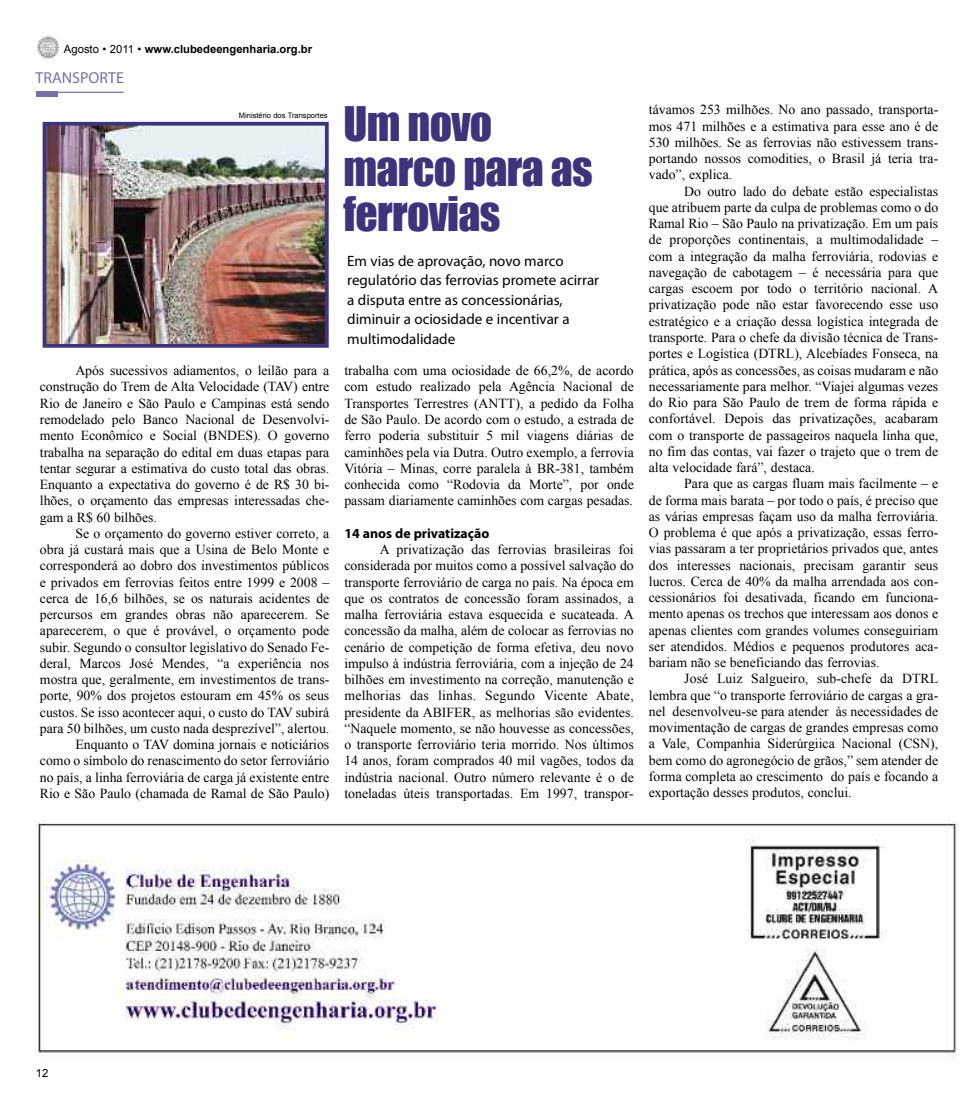
<style>
.page{position:relative;width:975px;height:1099px;background:#fff}
.page>*{position:absolute;margin:0;border:0;box-sizing:border-box;transform-origin:0 0}
.t1{font:43.75px/45px "Impact";letter-spacing:-.015em;color:#3d347b}
.t2{font:15.88px "Myriad Pro";color:#7770a3}
.t3{font:15px/19.5px "Myriad Pro";color:#000}
.t4{font:13.75px/16.2px "Times New Roman";color:#000;text-align:justify}
.t5{font:700 13.75px "Myriad Pro";color:#000}
.t6{font:700 11.25px "Arial";color:#000}
.t7{font:11.25px "Arial";color:#000}
.t8{font:7.5px "Arial";color:#000}
.s1{font-weight:400}
</style>
<div class="page">
<img style="left:35px;top:820px;width:922px;height:240px">
<img style="left:37px;top:36px;width:22px;height:23px">
<hr style="left:37px;top:92px;width:87px;height:1px;background:#7770a3">
<div style="left:37px;top:92px;width:21px;height:5px;background:#7770a3"></div>
<img style="left:48px;top:127px;width:276px;height:216px">
<div style="left:43px;top:122px;width:286px;height:226px;border:4px solid #3d347b"></div>
<p class="t6" style="left:64px;top:43px;width:249px"><span class="s1">Agosto • 2011 •</span> www.clubedeengenharia.org.br</p>
<p class="t2" style="left:36px;top:72px;width:90px">TRANSPORTE</p>
<p class="t8" style="left:239px;top:112px;width:90px">Ministério dos Transportes</p>
<p class="t4" style="left:40px;top:362px;width:291px;text-indent:35px">Após sucessivos adiamentos, o leilão para a construção do Trem de Alta Velocidade (TAV) entre Rio de Janeiro e São Paulo e Campinas está sendo remodelado pelo Banco Nacional de Desenvolvi&shy;mento Econômico e Social (BNDES). O governo trabalha na separação do edital em duas etapas para tentar segurar a estimativa do custo total das obras.<br>Enquanto a expectativa do governo é de R$ 30 bi&shy;lhões, o orçamento das empresas interessadas che&shy;gam a R$ 60 bilhões.</p>
<p class="t4" style="left:40px;top:525px;width:291px;text-align:right">Se o orçamento do governo estiver correto, a<br>obra já custará mais que a Usina de Belo Monte e corresponderá ao dobro dos investimentos públicos e privados em ferrovias feitos entre 1999 e 2008 – cerca de 16,6 bilhões, se os naturais acidentes de percursos em grandes obras não aparecerem. Se aparecerem, o que é provável, o orçamento pode subir. Segundo o consultor legislativo do Senado Fe&shy;deral, Marcos José Mendes, “a experiência nos mostra que, geralmente, em investimentos de trans&shy;porte, 90% dos projetos estouram em 45% os seus custos. Se isso acontecer aqui, o custo do TAV subirá para 50 bilhões, um custo nada desprezível”, alertou.<br>Enquanto o TAV domina jornais e noticiários<br>como o símbolo do renascimento do setor ferroviário no país, a linha ferroviária de carga já existente entre Rio e São Paulo (chamada de Ramal de São Paulo)</p>
<h1 class="t1" style="left:343px;top:101px;width:251px">Um novo marco para as ferrovias</h1>
<p class="t3" style="left:347px;top:252px;width:253px">Em vias de aprovação, novo marco regulatório das ferrovias promete acirrar a disputa entre as concessionárias, diminuir a ociosidade e incentivar a multimodalidade</p>
<p class="t4" style="left:344px;top:362px;width:291px">trabalha com uma ociosidade de 66,2%, de acordo com estudo realizado pela Agência Nacional de Transportes Terrestres (ANTT), a pedido da Folha de São Paulo. De acordo com o estudo, a estrada de ferro poderia substituir 5 mil viagens diárias de caminhões pela via Dutra. Outro exemplo, a ferrovia Vitória – Minas, corre paralela à BR-381, também conhecida como “Rodovia da Morte”, por onde passam diariamente caminhões com cargas pesadas.</p>
<p class="t5" style="left:344px;top:528px;width:146px">14 anos de privatização</p>
<p class="t4" style="left:344px;top:541px;width:291px;text-indent:35px">A privatização das ferrovias brasileiras foi considerada por muitos como a possível salvação do transporte ferroviário de carga no país. Na época em que os contratos de concessão foram assinados, a malha ferroviária estava esquecida e sucateada. A concessão da malha, além de colocar as ferrovias no cenário de competição de forma efetiva, deu novo impulso à indústria ferroviária, com a injeção de 24 bilhões em investimento na correção, manutenção e melhorias das linhas. Segundo Vicente Abate, presidente da ABIFER, as melhorias são evidentes. “Naquele momento, se não houvesse as concessões, o transporte ferroviário teria morrido. Nos últimos 14 anos, foram comprados 40 mil vagões, todos da indústria nacional. Outro número relevante é o de toneladas úteis transportadas. Em 1997, transpor-</p>
<p class="t4" style="left:648px;top:102px;width:291px">távamos 253 milhões. No ano passado, transporta&shy;mos 471 milhões e a estimativa para esse ano é de 530 milhões. Se as ferrovias não estivessem trans&shy;portando nossos comodities, o Brasil já teria tra&shy;vado”, explica.</p>
<p class="t4" style="left:648px;top:183px;width:291px;text-indent:35px">Do outro lado do debate estão especialistas que atribuem parte da culpa de problemas como o do Ramal Rio – São Paulo na privatização. Em um país de proporções continentais, a multimodalidade – com a integração da malha ferroviária, rodovias e navegação de cabotagem – é necessária para que cargas escoem por todo o território nacional. A privatização pode não estar favorecendo esse uso estratégico e a criação dessa logística integrada de transporte. Para o chefe da divisão técnica de Trans&shy;portes e Logística (DTRL), Alcebíades Fonseca, na prática, após as concessões, as coisas mudaram e não necessariamente para melhor. “Viajei algumas vezes do Rio para São Paulo de trem de forma rápida e confortável. Depois das privatizações, acabaram com o transporte de passageiros naquela linha que, no fim das contas, vai fazer o trajeto que o trem de alta velocidade fará”, destaca.</p>
<p class="t4" style="left:648px;top:475px;width:291px;text-indent:35px">Para que as cargas fluam mais facilmente – e de forma mais barata – por todo o país, é preciso que as várias empresas façam uso da malha ferroviária.<br>O problema é que após a privatização, essas ferro&shy;vias passaram a ter proprietários privados que, antes dos interesses nacionais, precisam garantir seus lucros. Cerca de 40% da malha arrendada aos con&shy;cessionários foi desativada, ficando em funciona&shy;mento apenas os trechos que interessam aos donos e apenas clientes com grandes volumes conseguiriam ser atendidos. Médios e pequenos produtores aca&shy;bariam não se beneficiando das ferrovias.</p>
<p class="t4" style="left:648px;top:670px;width:291px;text-indent:35px">José Luiz Salgueiro, sub-chefe da DTRL lembra que “o transporte ferroviário de cargas a gra&shy;nel desenvolveu-se para atender às necessidades de movimentação de cargas de grandes empresas como a Vale, Companhia Siderúrgiica Nacional (CSN), bem como do agronegócio de grãos,” sem atender de forma completa ao crescimento do país e focando a exportação desses produtos, conclui.</p>
<p class="t7" style="left:36px;top:1066px;width:14px">12</p>
</div>
